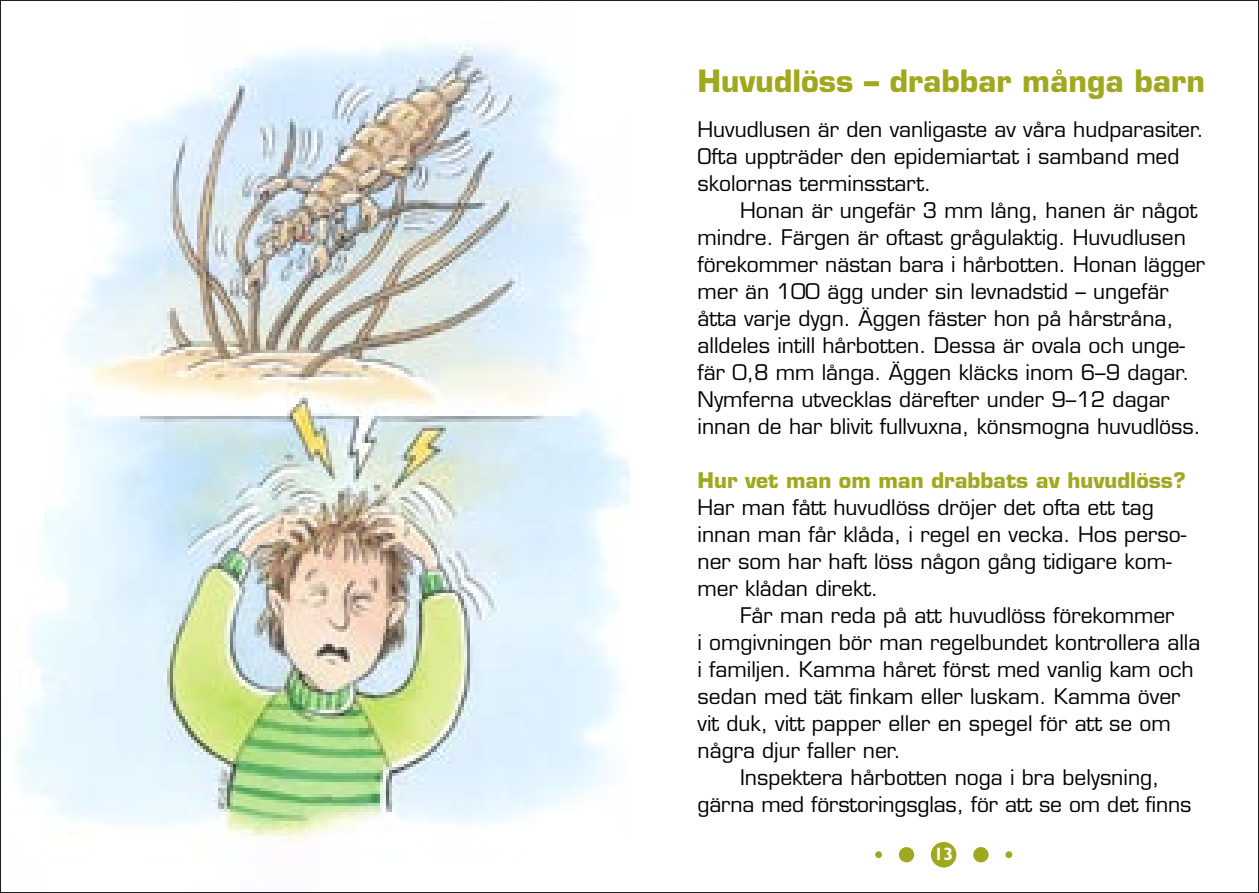
<style>
.page{position:relative;width:1259px;height:893px;background:#fff}
.page>*{position:absolute;margin:0;border:0;box-sizing:border-box;transform-origin:0 0}
.Rubrik{font:700 30px "Eurostile";color:#9fa81e}
.Bröd_med_indrag{font:21px/27px "Eurostile";color:#000}
.Bröd{font:21px/27px "Eurostile";color:#000}
.mell_rubr{font:700 21px "Eurostile";color:#9fa81e}
.t1{font:700 18px "Gill Sans";color:#fff}
</style>
<div class="page">
<div style="left:931px;top:842px;width:25px;height:25px;background:#9fa81e;border-radius:50%"></div>
<div style="left:899px;top:847px;width:15px;height:15px;background:#9fa81e;border-radius:50%"></div>
<div style="left:875px;top:851px;width:7px;height:7px;background:#9fa81e;border-radius:50%"></div>
<div style="left:973px;top:847px;width:15px;height:15px;background:#9fa81e;border-radius:50%"></div>
<div style="left:1005px;top:851px;width:7px;height:7px;background:#9fa81e;border-radius:50%"></div>
<img style="left:14px;top:44px;width:615px;height:798px">
<p class="Rubrik" style="left:697px;top:63px;width:509px">Huvudlöss – drabbar många barn</p>
<p class="Bröd" style="left:697px;top:116px;width:508px">Huvudlusen är den vanligaste av våra hudparasiter.<br>Ofta uppträder den epidemiartat i samband med skolornas terminsstart.</p>
<p class="Bröd_med_indrag" style="left:697px;top:197px;width:509px;text-indent:43px">Honan är ungefär 3 mm lång, hanen är något mindre. Färgen är oftast grågulaktig. Huvudlusen förekommer nästan bara i hårbotten. Honan lägger mer än 100 ägg under sin levnadstid – ungefär åtta varje dygn. Äggen fäster hon på hårstråna, alldeles intill hårbotten. Dessa är ovala och unge&shy;fär 0,8 mm långa. Äggen kläcks inom 6–9 dagar.<br>Nymferna utvecklas därefter under 9–12 dagar innan de har blivit fullvuxna, könsmogna huvudlöss.</p>
<p class="mell_rubr" style="left:697px;top:468px;width:490px">Hur vet man om man drabbats av huvudlöss?</p>
<p class="Bröd" style="left:697px;top:494px;width:490px">Har man fått huvudlöss dröjer det ofta ett tag innan man får klåda, i regel en vecka. Hos perso&shy;ner som har haft löss någon gång tidigare kom&shy;mer klådan direkt.</p>
<p class="Bröd_med_indrag" style="left:697px;top:602px;width:504px;text-indent:43px">Får man reda på att huvudlöss förekommer<br>i omgivningen bör man regelbundet kontrollera alla i familjen. Kamma håret först med vanlig kam och sedan med tät finkam eller luskam. Kamma över vit duk, vitt papper eller en spegel för att se om några djur faller ner.</p>
<p class="Bröd_med_indrag" style="left:697px;top:764px;width:495px;text-align:center">Inspektera hårbotten noga i bra belysning,<br>gärna med förstoringsglas, för att se om det finns</p>
<p class="t1" style="left:934px;top:843px;width:21px">13</p>
</div>
